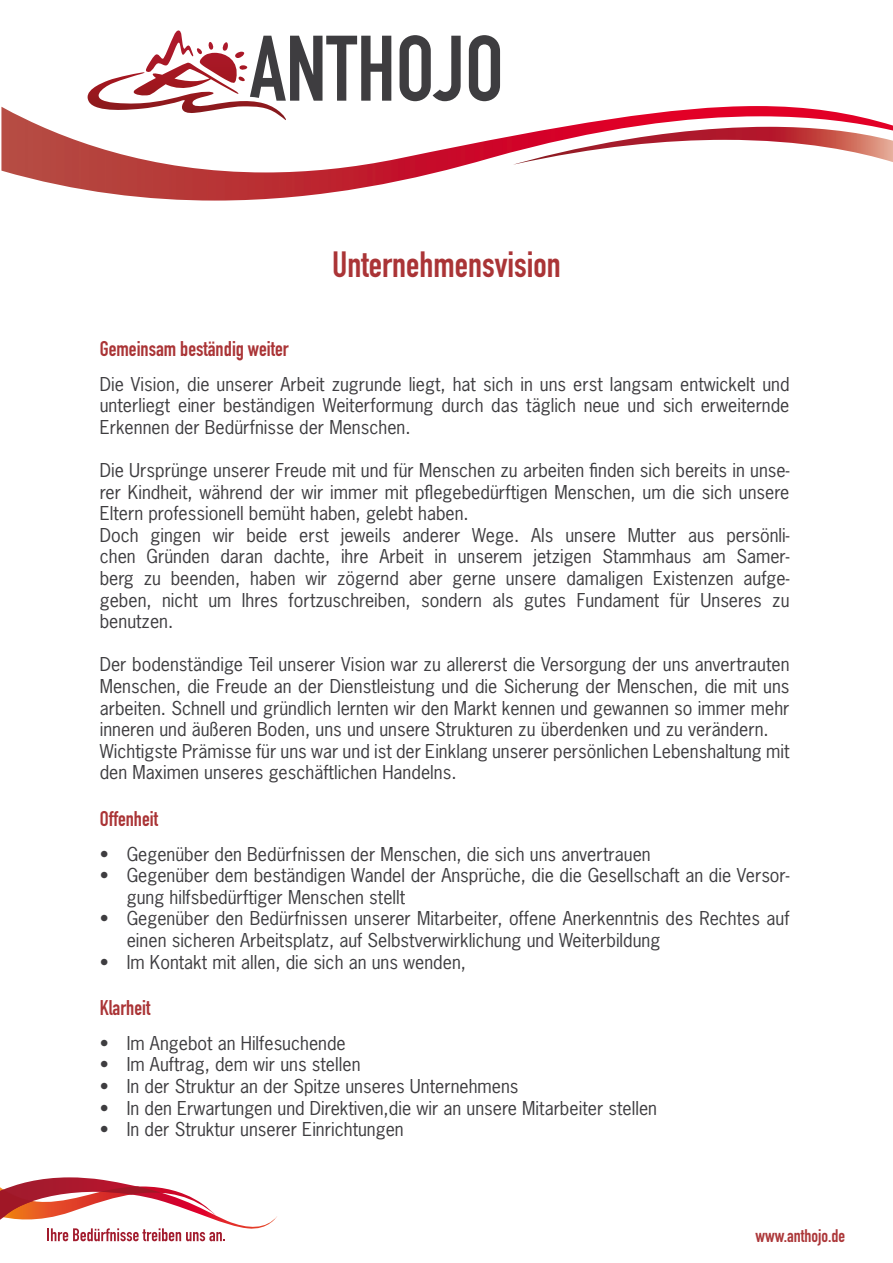
<style>
.page{position:relative;width:893px;height:1263px;background:#fff}
.page>*{position:absolute;margin:0;border:0;box-sizing:border-box;transform-origin:0 0}
.t1{font:36px "DIN Engschrift Std";color:#aa3436}
.t2{font:21px "DIN Engschrift Std";color:#aa3436}
.t3{font:18px/21.6px "News Gothic Std";color:#3e3d40}
.t4{font:18px "DIN Engschrift Std";color:#ac3739}
</style>
<div class="page">
<svg style="left:87px;top:30px;width:413px;height:76px"></svg>
<svg style="left:0;top:1177px;width:277px;height:64px"></svg>
<img style="left:1px;top:106px;width:892px;height:95px">
<img style="left:513px;top:127px;width:380px;height:38px">
<h1 class="t1" style="left:332px;top:243px;width:230px">Unternehmensvision</h1>
<p class="t2" style="left:100px;top:336px;width:190px">Gemeinsam beständig weiter</p>
<p class="t3" style="left:100px;top:373px;width:691px;text-align:justify">Die Vision, die unserer Arbeit zugrunde liegt, hat sich in uns erst langsam entwickelt und unterliegt einer beständigen Weiterformung durch das täglich neue und sich erweiternde Erkennen der Bedürfnisse der Menschen.</p>
<p class="t3" style="left:100px;top:459px;width:691px">Die Ursprünge unserer Freude mit und für Menschen zu arbeiten finden sich bereits in unse&shy;rer Kindheit, während der wir immer mit pflegebedürftigen Menschen, um die sich unsere Eltern professionell bemüht haben, gelebt haben.<br>Doch gingen wir beide erst jeweils anderer Wege. Als unsere Mutter aus persönli&shy;chen Gründen daran dachte, ihre Arbeit in unserem jetzigen Stammhaus am Samer&shy;berg zu beenden, haben wir zögernd aber gerne unsere damaligen Existenzen aufge&shy;geben, nicht um Ihres fortzuschreiben, sondern als gutes Fundament für Unseres zu benutzen.</p>
<p class="t3" style="left:100px;top:654px;width:691px">Der bodenständige Teil unserer Vision war zu allererst die Versorgung der uns anvertrauten Menschen, die Freude an der Dienstleistung und die Sicherung der Menschen, die mit uns arbeiten. Schnell und gründlich lernten wir den Markt kennen und gewannen so immer mehr inneren und äußeren Boden, uns und unsere Strukturen zu überdenken und zu verändern.<br>Wichtigste Prämisse für uns war und ist der Einklang unserer persönlichen Lebenshaltung mit den Maximen unseres geschäftlichen Handelns.</p>
<p class="t2" style="left:100px;top:806px;width:60px">Offenheit</p>
<p class="t3" style="left:100px;top:843px;width:552px">• Gegenüber den Bedürfnissen der Menschen, die sich uns anvertrauen</p>
<p class="t3" style="left:127px;top:864px;width:664px;text-indent:-27px">• Gegenüber dem beständigen Wandel der Ansprüche, die die Gesellschaft an die Versor&shy;gung hilfsbedürftiger Menschen stellt</p>
<p class="t3" style="left:127px;top:908px;width:664px;text-indent:-27px">• Gegenüber den Bedürfnissen unserer Mitarbeiter, offene Anerkenntnis des Rechtes auf einen sicheren Arbeitsplatz, auf Selbstverwirklichung und Weiterbildung</p>
<p class="t3" style="left:100px;top:951px;width:368px">• Im Kontakt mit allen, die sich an uns wenden,</p>
<p class="t2" style="left:100px;top:996px;width:52px">Klarheit</p>
<p class="t3" style="left:100px;top:1032px;width:248px">• Im Angebot an Hilfesuchende</p>
<p class="t3" style="left:100px;top:1054px;width:262px">• Im Auftrag, dem wir uns stellen</p>
<p class="t3" style="left:100px;top:1075px;width:420px">• In der Struktur an der Spitze unseres Unternehmens</p>
<p class="t3" style="left:100px;top:1097px;width:559px">• In den Erwartungen und Direktiven,die wir an unsere Mitarbeiter stellen</p>
<p class="t3" style="left:100px;top:1118px;width:306px">• In der Struktur unserer Einrichtungen</p>
<p class="t4" style="left:755px;top:1225px;width:91px">www.anthojo.de</p>
</div>
